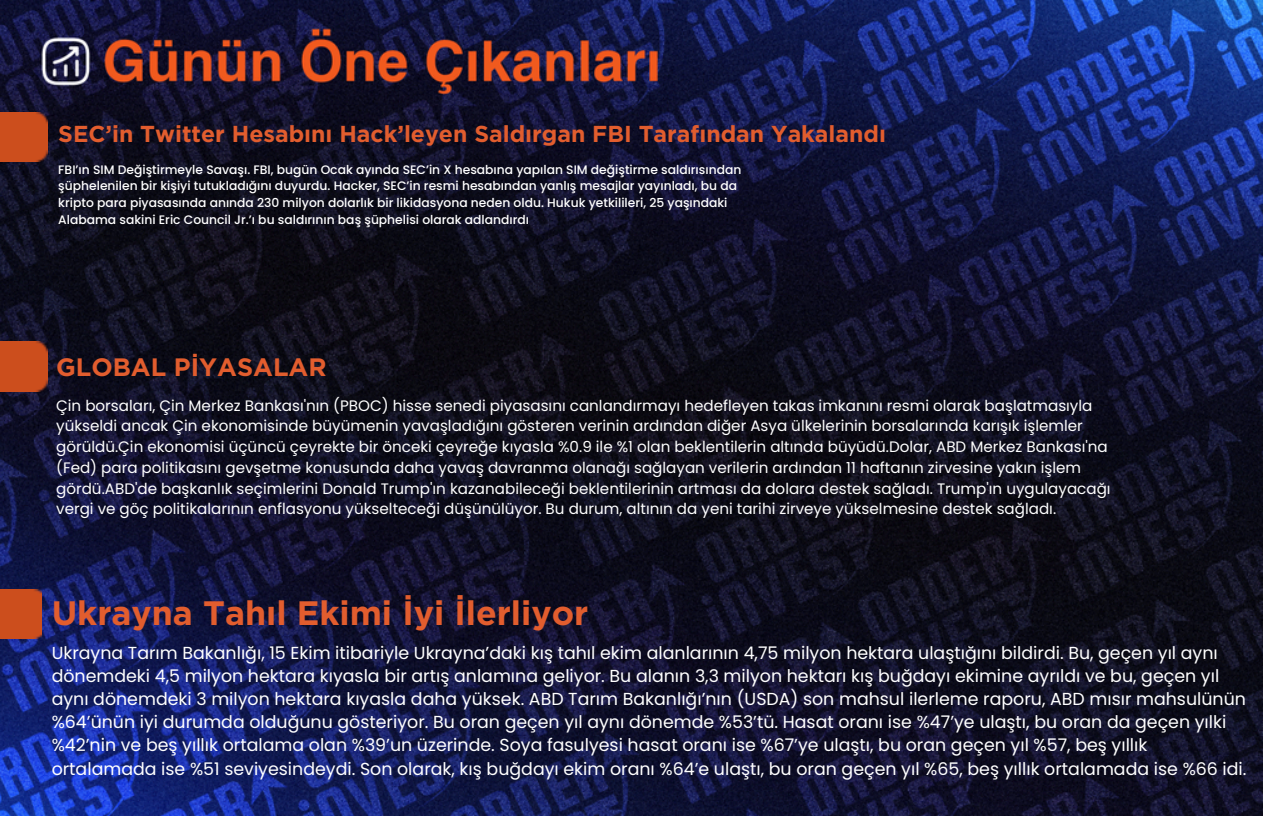
<style>
.page{position:relative;width:1263px;height:816px;background:#fff}
.page>*{position:absolute;margin:0;border:0;box-sizing:border-box;transform-origin:0 0}
.t1{font:700 33.8px "Gotham";color:#e25d2e}
.t2{font:700 25.2px "Gotham";color:#e25d2e}
.t3{font:700 23px "Gotham";color:#e25d2e}
.t4{font:17.4px/23.2px "Poppins";color:#fff}
.t5{font:15.2px/20.8px "Poppins";color:#fff}
.t6{font:500 12.4px/17px "Poppins";color:#fff}
</style>
<div class="page">
<img style="left:0;top:0;width:1263px;height:816px">
<div style="left:0;top:112px;width:48px;height:50px;background:#cc4e1d"></div>
<div style="left:0;top:342px;width:48px;height:49px;background:#cc4e1d"></div>
<div style="left:0;top:589px;width:42px;height:50px;background:#cc4e1d"></div>
<h4 class="t3" style="left:58px;top:120px;width:829px">SEC’in Twitter Hesabını Hack’leyen Saldırgan FBI Tarafından Yakalandı</h4>
<h5 class="t6" style="left:58px;top:161px;width:685px">FBI’ın SIM Değiştirmeyle Savaşı. FBI, bugün Ocak ayında SEC’in X hesabına yapılan SIM değiştirme saldırısından şüphelenilen bir kişiyi tutukladığını duyurdu. Hacker, SEC’in resmi hesabından yanlış mesajlar yayınladı, bu da kripto para piyasasında anında 230 milyon dolarlık bir likidasyona neden oldu. Hukuk yetkilileri, 25 yaşındaki Alabama sakini Eric Council Jr.’ı bu saldırının baş şüphelisi olarak adlandırdı</h5>
<h1 class="t2" style="left:56px;top:352px;width:272px">GLOBAL PİYASALAR</h1>
<h2 class="t5" style="left:56px;top:395px;width:1056px">Çin borsaları, Çin Merkez Bankası'nın (PBOC) hisse senedi piyasasını canlandırmayı hedefleyen takas imkanını resmi olarak başlatmasıyla yükseldi ancak Çin ekonomisinde büyümenin yavaşladığını gösteren verinin ardından diğer Asya ülkelerinin borsalarında karışık işlemler görüldü.Çin ekonomisi üçüncü çeyrekte bir önceki çeyreğe kıyasla %0.9 ile %1 olan beklentilerin altında büyüdü.Dolar, ABD Merkez Bankası'na (Fed) para politikasını gevşetme konusunda daha yavaş davranma olanağı sağlayan verilerin ardından 11 haftanın zirvesine yakın işlem gördü.ABD'de başkanlık seçimlerini Donald Trump'ın kazanabileceği beklentilerinin artması da dolara destek sağladı. Trump'ın uygulayacağı vergi ve göç politikalarının enflasyonu yükselteceği düşünülüyor. Bu durum, altının da yeni tarihi zirveye yükselmesine destek sağladı.</h2>
<p class="t1" style="left:52px;top:592px;width:538px">Ukrayna Tahıl Ekimi İyi İlerliyor</p>
<p class="t4" style="left:52px;top:641px;width:1196px">Ukrayna Tarım Bakanlığı, 15 Ekim itibariyle Ukrayna’daki kış tahıl ekim alanlarının 4,75 milyon hektara ulaştığını bildirdi. Bu, geçen yıl aynı dönemdeki 4,5 milyon hektara kıyasla bir artış anlamına geliyor. Bu alanın 3,3 milyon hektarı kış buğdayı ekimine ayrıldı ve bu, geçen yıl aynı dönemdeki 3 milyon hektara kıyasla daha yüksek. ABD Tarım Bakanlığı’nın (USDA) son mahsul ilerleme raporu, ABD mısır mahsulünün %64’ünün iyi durumda olduğunu gösteriyor. Bu oran geçen yıl aynı dönemde %53’tü. Hasat oranı ise %47’ye ulaştı, bu oran da geçen yılki %42’nin ve beş yıllık ortalama olan %39’un üzerinde. Soya fasulyesi hasat oranı ise %67’ye ulaştı, bu oran geçen yıl %57, beş yıllık ortalamada ise %51 seviyesindeydi. Son olarak, kış buğdayı ekim oranı %64’e ulaştı, bu oran geçen yıl %65, beş yıllık ortalamada ise %66 idi.</p>
</div>
